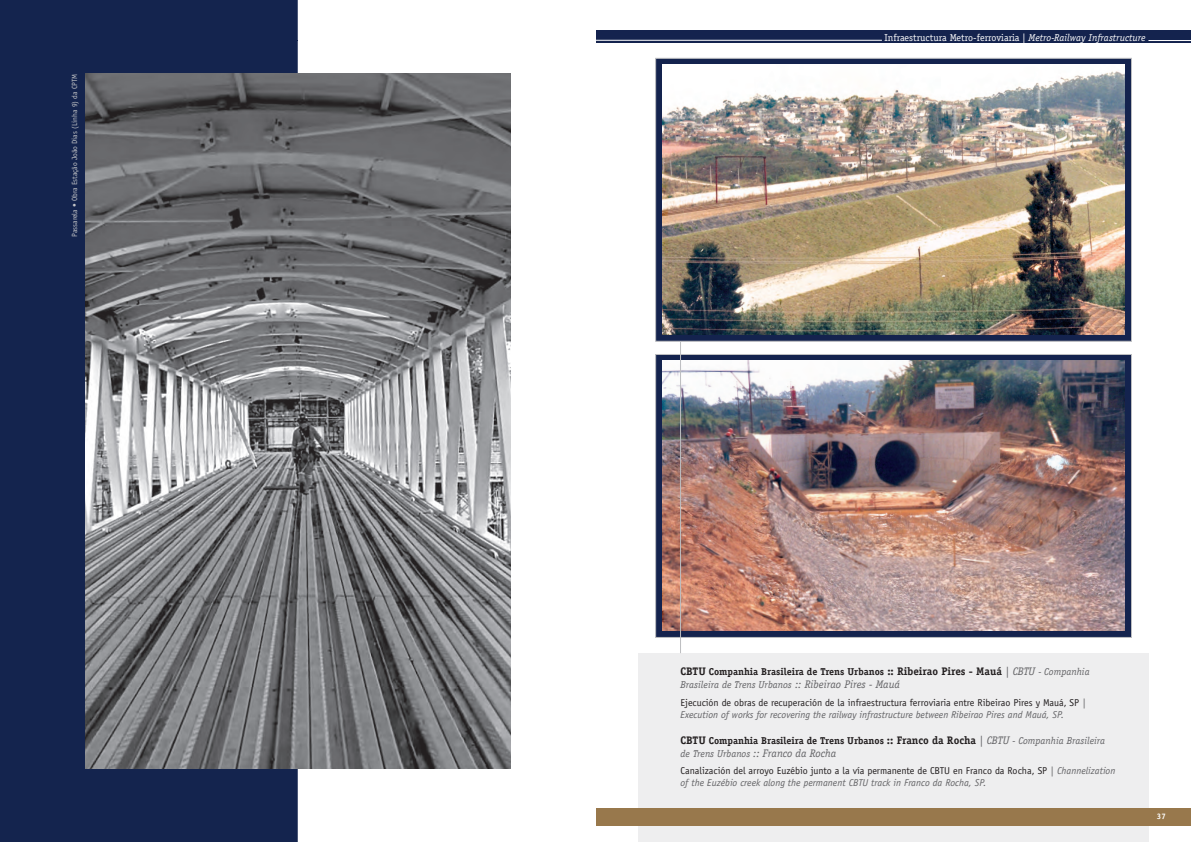
<style>
.page{position:relative;width:1191px;height:842px;background:#fff}
.page>*{position:absolute;margin:0;border:0;box-sizing:border-box;transform-origin:0 0}
.t1{font:italic 11px "Officina Serif Std";color:#636366}
.t2{font:10px/12px "Officina Sans Std";color:#231f20}
.t3{font:italic 10px/12px "Officina Sans Std";color:#636366}
.t4{font:italic 10px/13.2px "Officina Serif Std";color:#636366}
.t5{font:700 10px "Officina Serif Std";color:#231f20}
.t6{font:10px "Officina Serif Std";color:#fff}
.t7{font:700 8px "Officina Serif Std";color:#fff}
.t8{font:7.5px "Officina Sans Std";color:#c7c8ca}
.s1{font-style:italic}
.s2{font-weight:700;font-style:normal;font-size:11px;color:#231f20}
.s3{font-weight:700;font-style:normal;color:#231f20}
.s4{font-size:11px}
.s5{font-style:italic;color:#636366}
.s6{font-weight:400;font-style:italic;font-size:11px;color:#636366}
.s7{font-weight:400;font-style:italic;color:#636366}
.s8{font-size:10px}
.s9{font-style:normal;color:#231f20}
</style>
<div class="page">
<div style="left:596px;top:808px;width:595px;height:18px;background:#98784c"></div>
<div style="left:596px;top:30px;width:595px;height:13px;background:#14234e"></div>
<div style="left:638px;top:653px;width:510px;height:155px;background:#eeeeef"></div>
<div style="left:638px;top:826px;width:510px;height:16px;background:#eeeeef"></div>
<hr style="left:595px;top:40px;width:287px;height:1px;background:#fff">
<hr style="left:1148px;top:40px;width:43px;height:1px;background:#fff">
<div style="left:655px;top:58px;width:476px;height:283px;background:#14234e;border:1px solid #bcbdc0"></div>
<div style="left:655px;top:354px;width:476px;height:284px;background:#14234e;border:1px solid #bcbdc0"></div>
<img style="left:662px;top:65px;width:462px;height:270px">
<img style="left:662px;top:361px;width:462px;height:270px">
<hr style="left:680px;top:341px;width:1px;height:312px;background:#bcbdc0">
<div style="left:0;top:0;width:298px;height:842px;background:#14244e"></div>
<hr style="left:147px;top:40px;width:151px;height:1px;background:#14244e">
<img style="left:85px;top:74px;width:425px;height:694px">
<p class="t8" style="left:70px;top:237px;width:164px;rotate:-90deg">Passarela • Obra Estação João Dias (Linha 9) da CPTM</p>
<p class="t6" style="left:884px;top:31px;width:262px">Infraestructura Metro-ferroviaria | <span class="s1">Metro-Railway Infrastructure</span></p>
<p class="t4" style="left:680px;top:665px;width:410px"><span class="s2">CBTU</span> <span class="s3">Companhia Brasileira de Trens Urbanos</span> <span class="s2">:: Ribeirao Pires - Mauá</span> <span class="s4">| CBTU</span> - Companhia<br>Brasileira de Trens Urbanos <span class="s4">:: Ribeirao Pires - Mauá</span></p>
<p class="t2" style="left:680px;top:696px;width:407px">Ejecución de obras de recuperación de la infraestructura ferroviaria entre Ribeirao Pires y Mauá, SP <span class="s5">|<br>Execution of works for recovering the railway infrastructure between Ribeirao Pires and Mauá, SP.</span></p>
<p class="t5" style="left:680px;top:734px;width:426px"><span class="s4">CBTU</span> Companhia Brasileira de Trens Urbanos <span class="s4">:: Franco da Rocha</span> <span class="s6">| CBTU</span> <span class="s7">- Companhia Brasileira</span></p>
<p class="t1" style="left:680px;top:747px;width:157px"><span class="s8">de Trens Urbanos</span> :: Franco da Rocha</p>
<p class="t3" style="left:680px;top:765px;width:436px"><span class="s9">Canalización del arroyo Euzébio junto a la vía permanente de CBTU en Franco da Rocha, SP</span> | Channelization of the Euzébio creek along the permanent CBTU track in Franco da Rocha, SP.</p>
<p class="t7" style="left:1157px;top:812px;width:10px">37</p>
</div>
